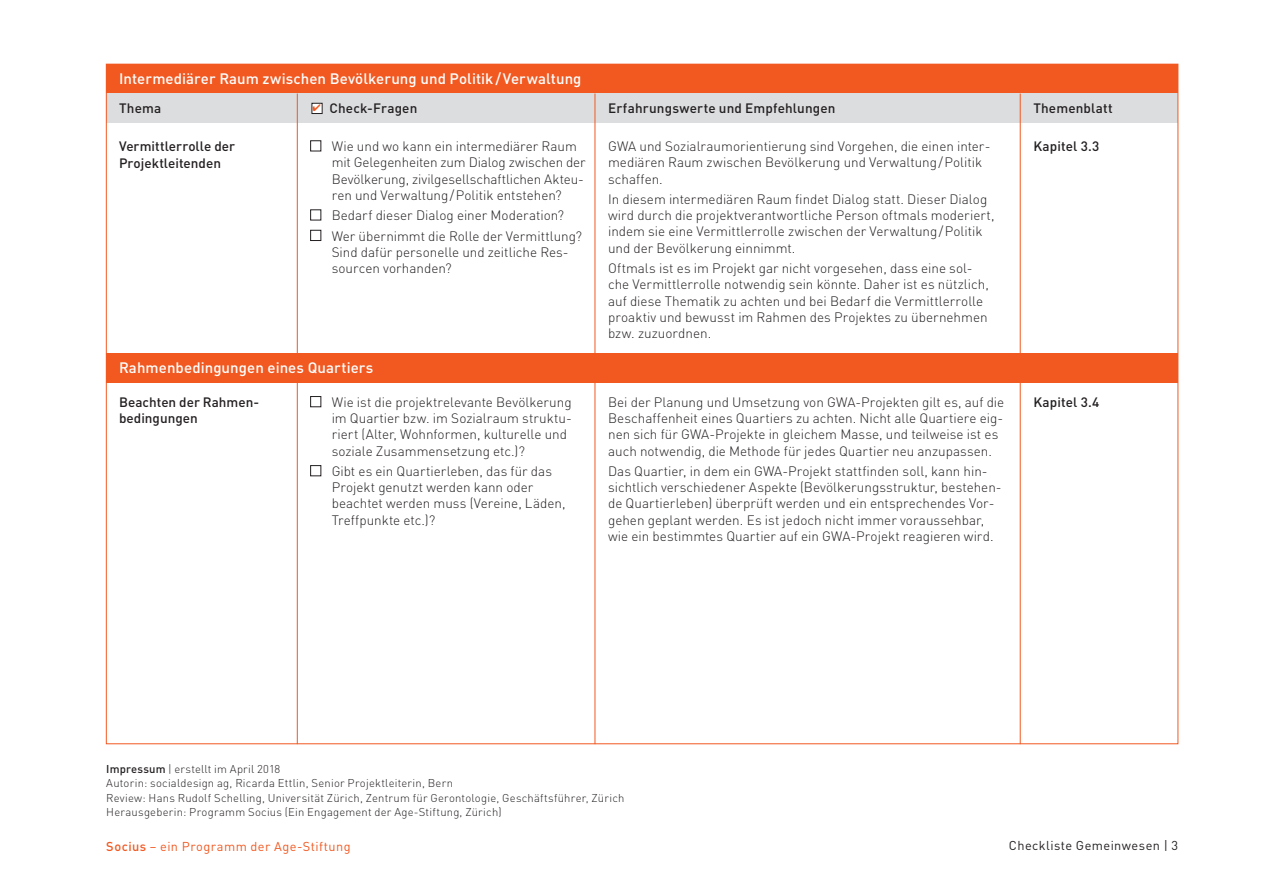
<style>
.page{position:relative;width:1263px;height:893px;background:#fff}
.page>*{position:absolute;margin:0;border:0;box-sizing:border-box;transform-origin:0 0}
.t1{font:500 15px "DIN";letter-spacing:.005em;color:#fff}
.t2{font:300 13.5px/16.2px "DIN";color:#231f20}
.t3{font:500 13.5px/16.2px "DIN";letter-spacing:.01em;color:#231f20}
.t4{font:12.75px "DIN";letter-spacing:.035em;color:#f15921}
.t5{font:12.75px "DIN";letter-spacing:.035em;color:#231f20}
.t6{font:300 11.25px/14.5px "DIN";letter-spacing:.02em;color:#231f20}
.s1{font-weight:500}
</style>
<div class="page">
<div style="left:106px;top:64px;width:1072px;height:30px;background:#f15921"></div>
<div style="left:106px;top:94px;width:1072px;height:29px;background:#dcdddf"></div>
<hr style="left:297px;top:94px;width:1px;height:650px;background:#f15921">
<hr style="left:595px;top:94px;width:1px;height:650px;background:#f15921">
<hr style="left:1020px;top:94px;width:1px;height:650px;background:#f15921">
<div style="left:312px;top:103px;width:10px;height:11px;background:#fff"></div>
<div style="left:312px;top:103px;width:10px;height:11px;border:1px solid #231f20"></div>
<div style="left:310px;top:141px;width:11px;height:10px;border:1px solid #231f20"></div>
<div style="left:310px;top:210px;width:11px;height:10px;border:1px solid #231f20"></div>
<div style="left:310px;top:230px;width:11px;height:11px;border:1px solid #231f20"></div>
<div style="left:310px;top:396px;width:11px;height:11px;border:1px solid #231f20"></div>
<div style="left:310px;top:465px;width:11px;height:11px;border:1px solid #231f20"></div>
<div style="left:106px;top:353px;width:1072px;height:30px;background:#f15921"></div>
<p class="t1" style="left:119px;top:69px;width:464px">Intermediärer Raum zwischen Bevölkerung und Politik/Verwaltung</p>
<p class="t3" style="left:119px;top:100px;width:44px">Thema</p>
<p class="t3" style="left:312px;top:100px;width:106px"><sup>✔</sup> Check-Fragen</p>
<p class="t3" style="left:608px;top:100px;width:229px">Erfahrungswerte und Empfehlungen</p>
<p class="t3" style="left:1033px;top:100px;width:81px">Themenblatt</p>
<p class="t3" style="left:119px;top:138px;width:117px">Vermittlerrolle der<br>Projektleitenden</p>
<p class="t2" style="left:608px;top:138px;width:384px">GWA und Sozialraumorientierung sind Vorgehen, die einen inter&shy;mediären Raum zwischen Bevölkerung und Verwaltung/Politik schaffen.</p>
<p class="t2" style="left:608px;top:191px;width:388px">In diesem intermediären Raum findet Dialog statt. Dieser Dialog wird durch die projektverantwortliche Person oftmals moderiert, indem sie eine Vermittlerrolle zwischen der Verwaltung/Politik und der Bevölkerung einnimmt.</p>
<p class="t2" style="left:608px;top:260px;width:382px">Oftmals ist es im Projekt gar nicht vorgesehen, dass eine sol&shy;che Vermittlerrolle notwendig sein könnte. Daher ist es nützlich, auf diese Thematik zu achten und bei Bedarf die Vermittlerrolle proaktiv und bewusst im Rahmen des Projektes zu übernehmen bzw. zuzuordnen.</p>
<p class="t2" style="left:332px;top:138px;width:256px">Wie und wo kann ein intermediärer Raum mit Gelegenheiten zum Dialog zwischen der Bevölkerung, zivilgesellschaftlichen Akteu&shy;ren und Verwaltung/Politik entstehen?</p>
<p class="t2" style="left:332px;top:205px;width:252px;line-height:20.4px">Bedarf dieser Dialog einer Moderation?<br>Wer übernimmt die Rolle der Vermittlung?</p>
<p class="t2" style="left:332px;top:244px;width:238px">Sind dafür personelle und zeitliche Res&shy;sourcen vorhanden?</p>
<p class="t3" style="left:1033px;top:138px;width:68px">Kapitel 3.3</p>
<p class="t1" style="left:119px;top:358px;width:256px">Rahmenbedingungen eines Quartiers</p>
<p class="t3" style="left:119px;top:394px;width:142px">Beachten der Rahmen&shy;bedingungen</p>
<p class="t2" style="left:332px;top:394px;width:242px">Wie ist die projektrelevante Bevölkerung im Quartier bzw. im Sozialraum struktu&shy;riert (Alter, Wohnformen, kulturelle und soziale Zusammensetzung etc.)?</p>
<p class="t2" style="left:332px;top:463px;width:235px">Gibt es ein Quartierleben, das für das<br>Projekt genutzt werden kann oder beachtet werden muss (Vereine, Läden,<br>Treffpunkte etc.)?</p>
<p class="t2" style="left:608px;top:394px;width:398px">Bei der Planung und Umsetzung von GWA-Projekten gilt es, auf die Beschaffenheit eines Quartiers zu achten. Nicht alle Quartiere eig&shy;nen sich für GWA-Projekte in gleichem Masse, und teilweise ist es auch notwendig, die Methode für jedes Quartier neu anzupassen.</p>
<p class="t2" style="left:608px;top:463px;width:395px">Das Quartier, in dem ein GWA-Projekt stattfinden soll, kann hin&shy;sichtlich verschiedener Aspekte (Bevölkerungsstruktur, bestehen&shy;de Quartierleben) überprüft werden und ein entsprechendes Vor&shy;gehen geplant werden. Es ist jedoch nicht immer voraussehbar, wie ein bestimmtes Quartier auf ein GWA-Projekt reagieren wird.</p>
<p class="t3" style="left:1033px;top:394px;width:68px">Kapitel 3.4</p>
<p class="t6" style="left:106px;top:761px;width:519px"><span class="s1">Impressum</span> | erstellt im April 2018<br>Autorin: socialdesign ag, Ricarda Ettlin, Senior Projektleiterin, Bern<br>Review: Hans Rudolf Schelling, Universität Zürich, Zentrum für Gerontologie, Geschäftsführer, Zürich Herausgeberin: Programm Socius (Ein Engagement der Age-Stiftung, Zürich)</p>
<p class="t4" style="left:106px;top:838px;width:246px"><span class="s1">Socius</span> – ein Programm der Age-Stiftung</p>
<p class="t5" style="left:1009px;top:838px;width:171px">Checkliste Gemeinwesen | 3</p>
</div>
